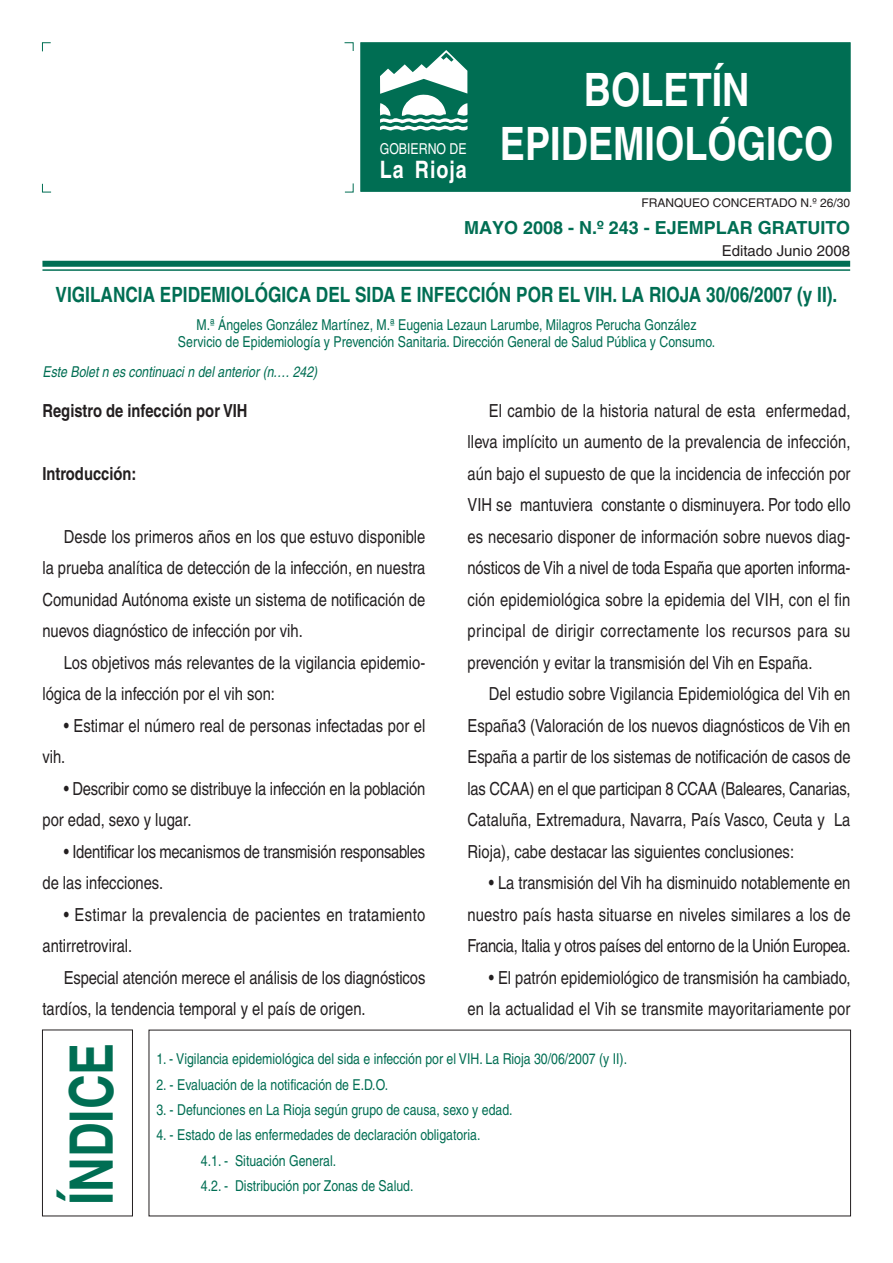
<style>
.page{position:relative;width:893px;height:1263px;background:#fff}
.page>*{position:absolute;margin:0;border:0;box-sizing:border-box;transform-origin:0 0}
.t1{font:700 60px "Helvetica";color:#006e53;scale:.8 1}
.t2{font:700 46.05px/54px "Helvetica";color:#fff;text-align:center;scale:.82 1}
.t3{font:700 24px "Helvetica";letter-spacing:.05em;color:#fff;scale:.82 1}
.t4{font:700 21px "Helvetica";color:#006e53;scale:.82 1}
.t5{font:18px/31.5px "Helvetica";color:#231f20;scale:.82 1}
.t6{font:18px/31.5px "Helvetica";letter-spacing:.02em;color:#231f20;scale:.82 1}
.t7{font:700 18px "Helvetica";color:#231f20;scale:.82 1}
.t8{font:700 18px "Helvetica";color:#006e53}
.t9{font:15px/25.3px "Helvetica";color:#006e53;scale:.82 1}
.t10{font:italic 15px "Helvetica";color:#006e53;scale:.82 1}
.t11{font:15px "Helvetica";color:#231f20}
.t12{font:15px "Helvetica";color:#fff;scale:.82 1}
.t13{font:12px "Helvetica";color:#231f20}
</style>
<div class="page">
<svg style="left:42px;top:1030px;width:809px;height:186px"></svg>
<div style="left:42px;top:261px;width:808px;height:6px;background:#006e53"></div>
<hr style="left:42px;top:269px;width:808px;height:2px;background:#006e53">
<div style="left:360px;top:42px;width:490px;height:150px;background:#006e53;border:1px solid #006e53"></div>
<svg style="left:380px;top:50px;width:88px;height:81px"></svg>
<p class="t12" style="left:380px;top:144px;width:107px">GOBIERNO DE</p>
<h3 class="t3" style="left:380px;top:161px;width:107px">La Rioja</h3>
<h2 class="t2" style="left:500px;top:68px;width:408px">BOLETÍN<br>EPIDEMIOLÓGICO</h2>
<p class="t13" style="left:641px;top:199px;width:210px">FRANQUEO CONCERTADO N.º 26/30</p>
<p class="t8" style="left:464px;top:222px;width:387px">MAYO 2008 - N.º 243 - EJEMPLAR GRATUITO</p>
<p class="t11" style="left:722px;top:245px;width:130px">Editado Junio 2008</p>
<p class="t4" style="left:56px;top:287px;width:955px">VIGILANCIA EPIDEMIOLÓGICA DEL SIDA E INFECCIÓN POR EL VIH. LA RIOJA 30/06/2007 (y II).</p>
<p class="t9" style="left:178px;top:318px;width:656px;line-height:17.2px;text-align:center">M.ª Ángeles González Martínez, M.ª Eugenia Lezaun Larumbe, Milagros Perucha González<br>Servicio de Epidemiología y Prevención Sanitaria. Dirección General de Salud Pública y Consumo.</p>
<p class="t10" style="left:42px;top:366px;width:340px">Este Bolet n es continuaci n del anterior (n.… 242)</p>
<p class="t7" style="left:42px;top:404px;width:252px">Registro de infección por VIH</p>
<p class="t7" style="left:42px;top:467px;width:116px">Introducción:</p>
<p class="t5" style="left:42px;top:522px;width:468px;text-align:justify;text-indent:21px">Desde los primeros años en los que estuvo disponible la prueba analítica de detección de la infección, en nuestra Comunidad Autónoma existe un sistema de notificación de nuevos diagnóstico de infección por vih.</p>
<p class="t5" style="left:42px;top:648px;width:468px;text-indent:21px">Los objetivos más relevantes de la vigilancia epidemio&shy;lógica de la infección por el vih son:</p>
<p class="t5" style="left:42px;top:711px;width:468px;text-indent:21px">• Estimar el número real de personas infectadas por el vih.</p>
<p class="t5" style="left:42px;top:774px;width:468px;text-indent:21px">• Describir como se distribuye la infección en la población por edad, sexo y lugar.</p>
<p class="t5" style="left:42px;top:837px;width:468px;text-indent:21px">• Identificar los mecanismos de transmisión responsables de las infecciones.</p>
<p class="t6" style="left:42px;top:900px;width:468px;text-indent:21px">• Estimar la prevalencia de pacientes en tratamiento antirretroviral.</p>
<p class="t5" style="left:42px;top:963px;width:468px;text-indent:21px">Especial atención merece el análisis de los diagnósticos tardíos, la tendencia temporal y el país de origen.</p>
<p class="t5" style="left:467px;top:396px;width:468px;text-align:justify;text-indent:21px">El cambio de la historia natural de esta enfermedad, lleva implícito un aumento de la prevalencia de infección, aún bajo el supuesto de que la incidencia de infección por VIH se mantuviera constante o disminuyera. Por todo ello es necesario disponer de información sobre nuevos diag&shy;nósticos de Vih a nivel de toda España que aporten informa&shy;ción epidemiológica sobre la epidemia del VIH, con el fin principal de dirigir correctamente los recursos para su prevención y evitar la transmisión del Vih en España.</p>
<p class="t5" style="left:467px;top:680px;width:468px;text-align:justify;text-indent:21px">Del estudio sobre Vigilancia Epidemiológica del Vih en España3 (Valoración de los nuevos diagnósticos de Vih en España a partir de los sistemas de notificación de casos de las CCAA) en el que participan 8 CCAA (Baleares, Canarias, Cataluña, Extremadura, Navarra, País Vasco, Ceuta y La Rioja), cabe destacar las siguientes conclusiones:</p>
<p class="t5" style="left:467px;top:869px;width:468px;text-align:justify;text-indent:21px">• La transmisión del Vih ha disminuido notablemente en nuestro país hasta situarse en niveles similares a los de Francia, Italia y otros países del entorno de la Unión Europea.</p>
<p class="t5" style="left:467px;top:963px;width:468px;text-align:right">• El patrón epidemiológico de transmisión ha cambiado,<br>en la actualidad el Vih se transmite mayoritariamente por</p>
<h1 class="t1" style="left:70px;top:1205px;width:205px;rotate:-90deg">ÍNDICE</h1>
<p class="t9" style="left:156px;top:1048px;width:575px">1. - Vigilancia epidemiológica del sida e infección por el VIH. La Rioja 30/06/2007 (y II).</p>
<p class="t9" style="left:156px;top:1073px;width:284px">2. - Evaluación de la notificación de E.D.O.</p>
<p class="t9" style="left:156px;top:1098px;width:436px">3. - Defunciones en La Rioja según grupo de causa, sexo y edad.</p>
<p class="t9" style="left:201px;top:1124px;width:342px;text-indent:-44px">4. - Estado de las enfermedades de declaración obligatoria.<br>4.1. - Situación General.<br>4.2. - Distribución por Zonas de Salud.</p>
</div>
